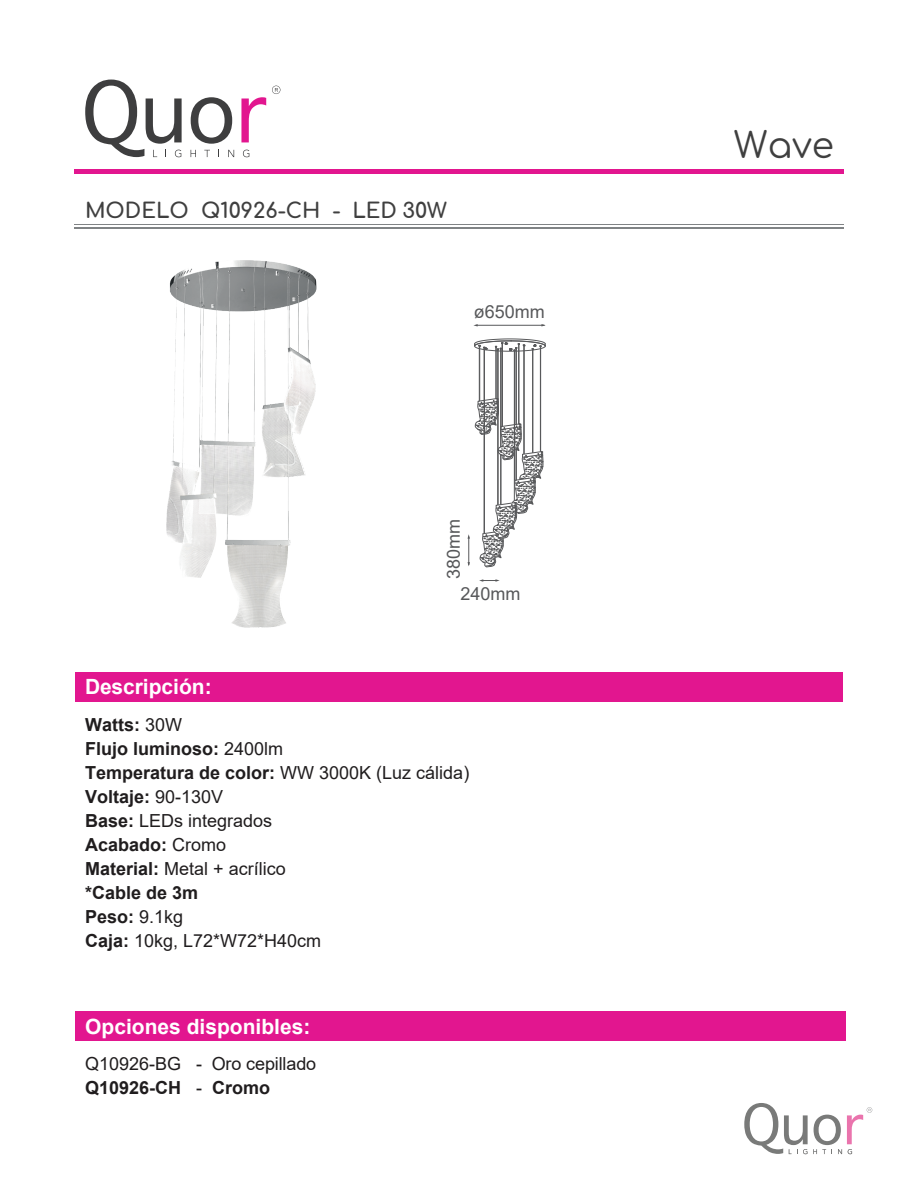
<style>
.page{position:relative;width:918px;height:1188px;background:#fff}
.page>*{position:absolute;margin:0;border:0;box-sizing:border-box;transform-origin:0 0}
.t1{font:36px "Comfortaa";color:#3f3f3f}
.t2{font:700 21px "Arial";color:#fff}
.t3{font:700 21px "Comfortaa";color:#3f3f3f}
.t4{font:18px/24px "Arial";color:#201d1e}
.t5{font:18px "Arial";color:#57585a}
.s1{font-weight:700}
</style>
<div class="page">
<hr style="left:74px;top:169px;width:770px;height:4px;background:#e2168f">
<hr style="left:74px;top:227px;width:770px;height:1px;background:#808385">
<hr style="left:74px;top:224px;width:770px;height:1px;background:#808385">
<div style="left:75px;top:672px;width:768px;height:29px;background:#e2168f"></div>
<svg style="left:241px;top:97px;width:25px;height:45px"></svg>
<svg style="left:191px;top:97px;width:41px;height:47px"></svg>
<svg style="left:85px;top:80px;width:97px;height:77px"></svg>
<svg style="left:191px;top:150px;width:5px;height:7px"></svg>
<svg style="left:204px;top:150px;width:6px;height:7px"></svg>
<svg style="left:228px;top:150px;width:6px;height:7px"></svg>
<svg style="left:243px;top:150px;width:6px;height:7px"></svg>
<svg style="left:272px;top:86px;width:8px;height:8px"></svg>
<div style="left:75px;top:1012px;width:771px;height:29px;background:#e2168f"></div>
<svg style="left:744px;top:1103px;width:128px;height:51px"></svg>
<img style="left:167px;top:261px;width:149px;height:366px">
<hr style="left:477px;top:325px;width:67px;height:1px;background:#57585a">
<svg style="left:479px;top:579px;width:21px;height:3px"></svg>
<hr style="left:479px;top:346px;width:1px;height:55px;background:#57585a">
<hr style="left:496px;top:347px;width:1px;height:52px;background:#57585a">
<hr style="left:502px;top:344px;width:1px;height:82px;background:#57585a">
<hr style="left:519px;top:345px;width:1px;height:79px;background:#57585a">
<hr style="left:518px;top:345px;width:1px;height:79px;background:#57585a">
<hr style="left:524px;top:346px;width:1px;height:108px;background:#57585a">
<hr style="left:540px;top:347px;width:1px;height:105px;background:#57585a">
<hr style="left:516px;top:349px;width:1px;height:75px;background:#57585a">
<hr style="left:533px;top:349px;width:1px;height:104px;background:#57585a">
<hr style="left:532px;top:349px;width:1px;height:104px;background:#57585a">
<hr style="left:497px;top:350px;width:1px;height:155px;background:#57585a">
<hr style="left:498px;top:350px;width:1px;height:155px;background:#57585a">
<hr style="left:514px;top:351px;width:1px;height:150px;background:#57585a">
<hr style="left:484px;top:348px;width:1px;height:185px;background:#57585a">
<hr style="left:501px;top:349px;width:1px;height:98px;background:#57585a">
<hr style="left:500px;top:349px;width:1px;height:98px;background:#57585a">
<svg style="left:474px;top:338px;width:72px;height:14px"></svg>
<svg style="left:468px;top:398px;width:76px;height:170px"></svg>
<hr style="left:516px;top:450px;width:1px;height:30px;background:#57585a">
<hr style="left:501px;top:455px;width:1px;height:49px;background:#57585a">
<hr style="left:500px;top:455px;width:1px;height:49px;background:#57585a">
<p class="t3" style="left:85px;top:191px;width:363px">MODELO Q10926-CH - LED 30W</p>
<p class="t5" style="left:474px;top:299px;width:73px">ø650mm</p>
<p class="t5" style="left:441px;top:579px;width:62px;rotate:-90deg">380mm</p>
<p class="t2" style="left:85px;top:672px;width:128px">Descripción:</p>
<p class="t5" style="left:461px;top:581px;width:62px">240mm</p>
<p class="t4" style="left:85px;top:713px;width:386px"><span class="s1">Watts:</span> 30W<br><span class="s1">Flujo luminoso:</span> 2400lm<br><span class="s1">Temperatura de color:</span> WW 3000K (Luz cálida)<br><span class="s1">Voltaje:</span> 90-130V<br><span class="s1">Base:</span> LEDs integrados<br><span class="s1">Acabado:</span> Cromo<br><span class="s1">Material:</span> Metal + acrílico<br><span class="s1">*Cable de 3m<br>Peso:</span> 9.1kg<br><span class="s1">Caja:</span> 10kg, L72*W72*H40cm</p>
<p class="t2" style="left:85px;top:1012px;width:227px">Opciones disponibles:</p>
<p class="t4" style="left:85px;top:1051px;width:233px">Q10926-BG - Oro cepillado<br><span class="s1">Q10926-CH</span> - <span class="s1">Cromo</span></p>
<h1 class="t1" style="left:734px;top:113px;width:102px">Wave</h1>
</div>
